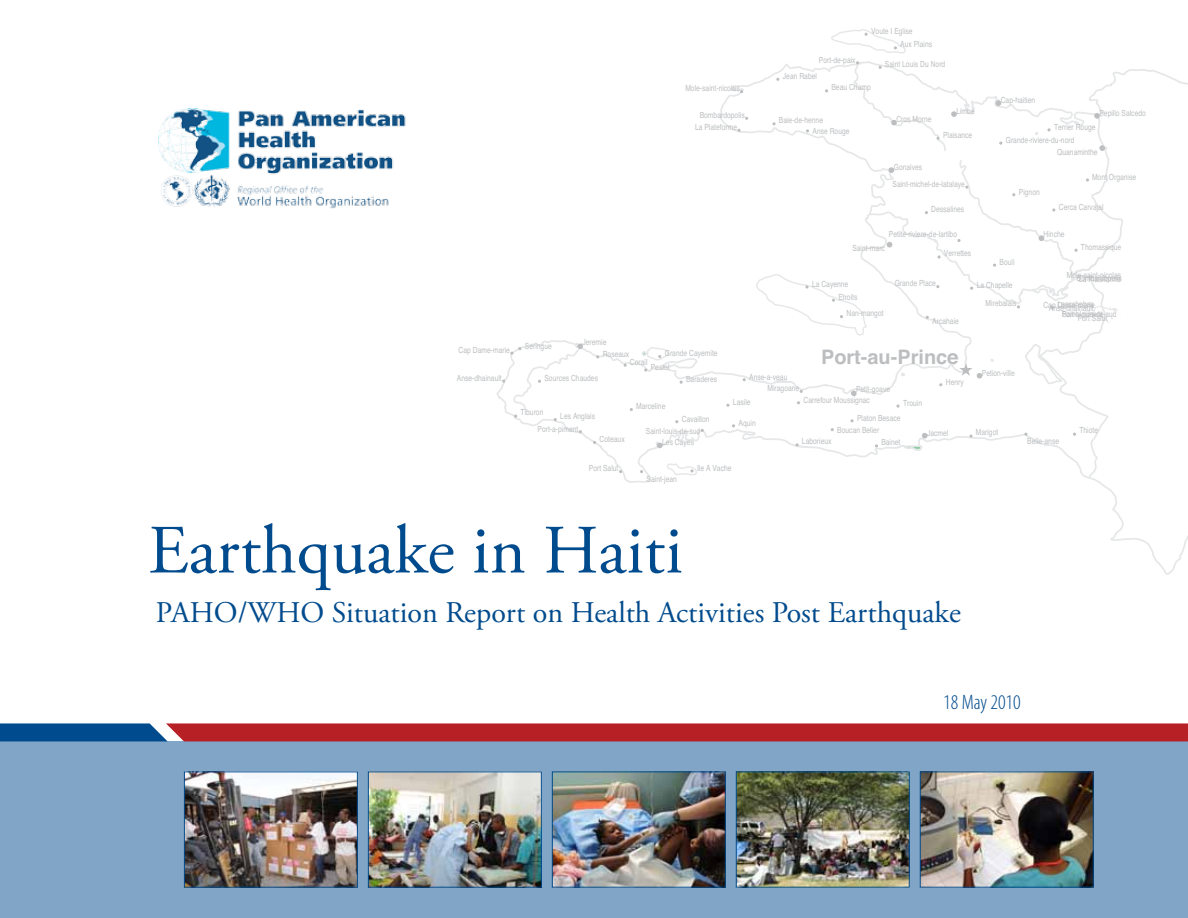
<style>
.page{position:relative;width:1188px;height:918px;background:#fff}
.page>*{position:absolute;margin:0;border:0;box-sizing:border-box;transform-origin:0 0}
.t1{font:69px "Adobe Garamond Pro";color:#004b8d}
.t2{font:30px "Adobe Garamond Pro";color:#004b8d}
.t3{font:300 condensed 21px "Myriad Pro";color:#004b8d}
.t4{font:700 19.95px "Helvetica";color:#bcbec0}
.t5{font:8.4px "Helvetica";color:#bcbec0;scale:.8 1}
</style>
<div class="page">
<svg style="left:497px;top:61px;width:691px;height:514px"></svg>
<svg style="left:1093px;top:305px;width:30px;height:24px"></svg>
<svg style="left:1086px;top:178px;width:3px;height:4px"></svg>
<svg style="left:806px;top:129px;width:3px;height:4px"></svg>
<svg style="left:772px;top:122px;width:4px;height:3px"></svg>
<svg style="left:875px;top:444px;width:3px;height:4px"></svg>
<svg style="left:1024px;top:433px;width:4px;height:3px"></svg>
<svg style="left:1052px;top:208px;width:3px;height:4px"></svg>
<svg style="left:593px;top:441px;width:10px;height:13px"></svg>
<svg style="left:690px;top:469px;width:4px;height:3px"></svg>
<svg style="left:805px;top:285px;width:4px;height:4px"></svg>
<svg style="left:737px;top:129px;width:4px;height:3px"></svg>
<svg style="left:795px;top:443px;width:14px;height:6px"></svg>
<svg style="left:1031px;top:284px;width:38px;height:25px"></svg>
<svg style="left:969px;top:435px;width:4px;height:3px"></svg>
<svg style="left:762px;top:379px;width:41px;height:14px"></svg>
<svg style="left:644px;top:368px;width:3px;height:4px"></svg>
<svg style="left:957px;top:239px;width:4px;height:3px"></svg>
<svg style="left:936px;top:137px;width:4px;height:3px"></svg>
<svg style="left:850px;top:419px;width:4px;height:3px"></svg>
<svg style="left:856px;top:61px;width:6px;height:4px"></svg>
<svg style="left:510px;top:347px;width:11px;height:8px"></svg>
<svg style="left:1047px;top:128px;width:4px;height:3px"></svg>
<svg style="left:1074px;top:249px;width:4px;height:3px"></svg>
<svg style="left:896px;top:405px;width:4px;height:3px"></svg>
<svg style="left:938px;top:255px;width:3px;height:4px"></svg>
<svg style="left:574px;top:342px;width:9px;height:7px"></svg>
<svg style="left:654px;top:441px;width:9px;height:10px"></svg>
<svg style="left:849px;top:390px;width:8px;height:6px"></svg>
<svg style="left:886px;top:242px;width:6px;height:6px"></svg>
<svg style="left:887px;top:167px;width:7px;height:6px"></svg>
<svg style="left:890px;top:119px;width:7px;height:6px"></svg>
<svg style="left:895px;top:432px;width:33px;height:19px"></svg>
<svg style="left:950px;top:111px;width:7px;height:6px"></svg>
<svg style="left:994px;top:98px;width:7px;height:8px"></svg>
<svg style="left:1037px;top:234px;width:7px;height:7px"></svg>
<svg style="left:1093px;top:112px;width:7px;height:7px"></svg>
<svg style="left:1099px;top:145px;width:10px;height:6px"></svg>
<svg style="left:959px;top:363px;width:23px;height:16px"></svg>
<img style="left:159px;top:108px;width:247px;height:101px">
<div style="left:0;top:741px;width:1188px;height:177px;background:#80a5c6"></div>
<svg style="left:0;top:723px;width:1188px;height:18px;background:#a22f3b"></svg>
<img style="left:738px;top:774px;width:169px;height:111px">
<div style="left:736px;top:772px;width:173px;height:115px;border:1px solid #004b8d"></div>
<img style="left:370px;top:774px;width:169px;height:111px">
<div style="left:368px;top:772px;width:173px;height:115px;border:1px solid #004b8d"></div>
<img style="left:186px;top:774px;width:170px;height:111px">
<div style="left:184px;top:772px;width:174px;height:115px;border:1px solid #004b8d"></div>
<img style="left:922px;top:774px;width:169px;height:111px">
<div style="left:920px;top:772px;width:173px;height:115px;border:1px solid #004b8d"></div>
<img style="left:554px;top:774px;width:169px;height:111px">
<p class="t5" style="left:871px;top:25px;width:54px">Voute I Eglise</p>
<p class="t5" style="left:900px;top:38px;width:41px">Aux Plains</p>
<p class="t5" style="left:819px;top:53px;width:47px">Port-de-paix</p>
<p class="t5" style="left:885px;top:57px;width:77px">Saint Louis Du Nord</p>
<p class="t5" style="left:783px;top:70px;width:44px">Jean Rabel</p>
<p class="t5" style="left:685px;top:82px;width:69px">Mole-saint-nicolas</p>
<p class="t5" style="left:831px;top:81px;width:51px">Beau Champ</p>
<p class="t5" style="left:1001px;top:94px;width:45px">Cap-haitien</p>
<p class="t5" style="left:700px;top:109px;width:58px">Bombardopolis</p>
<p class="t5" style="left:695px;top:121px;width:54px">La Plateforme</p>
<p class="t5" style="left:779px;top:114px;width:57px">Baie-de-henne</p>
<p class="t5" style="left:813px;top:125px;width:48px">Anse Rouge</p>
<p class="t5" style="left:896px;top:113px;width:46px">Cros Morne</p>
<p class="t5" style="left:956px;top:105px;width:24px">Limbe</p>
<p class="t5" style="left:943px;top:129px;width:38px">Plaisance</p>
<p class="t5" style="left:1099px;top:106px;width:60px">Pepillo Salcedo</p>
<p class="t5" style="left:1054px;top:120px;width:54px">Terrier Rouge</p>
<p class="t5" style="left:1006px;top:134px;width:87px">Grande-riviere-du-nord</p>
<p class="t5" style="left:1057px;top:145px;width:52px">Quanaminthe</p>
<p class="t5" style="left:894px;top:161px;width:37px">Gonaives</p>
<p class="t5" style="left:893px;top:178px;width:92px">Saint-michel-de-latalaye</p>
<p class="t5" style="left:1019px;top:185px;width:28px">Pignon</p>
<p class="t5" style="left:1092px;top:170px;width:57px">Mont Organise</p>
<p class="t5" style="left:931px;top:203px;width:43px">Dessalines</p>
<p class="t5" style="left:1059px;top:200px;width:57px">Cerca Carvajal</p>
<p class="t5" style="left:889px;top:227px;width:87px">Petite-riviere-de-lartibo</p>
<p class="t5" style="left:1044px;top:228px;width:28px">Hinche</p>
<p class="t5" style="left:852px;top:242px;width:42px">Saint-marc</p>
<p class="t5" style="left:944px;top:247px;width:36px">Verrettes</p>
<p class="t5" style="left:1081px;top:240px;width:52px">Thomassique</p>
<p class="t5" style="left:1000px;top:256px;width:20px">Bouli</p>
<p class="t5" style="left:895px;top:277px;width:53px">Grande Place</p>
<p class="t5" style="left:812px;top:277px;width:47px">La Cayenne</p>
<p class="t5" style="left:977px;top:279px;width:46px">La Chapelle</p>
<p class="t5" style="left:838px;top:290px;width:25px">Etroits</p>
<p class="t5" style="left:847px;top:307px;width:48px">Nan-mangot</p>
<p class="t5" style="left:932px;top:315px;width:35px">Arcahaie</p>
<p class="t5" style="left:986px;top:297px;width:40px">Mirebalais</p>
<p class="t5" style="left:1067px;top:268px;width:69px">Mole-saint-nicolas</p>
<p class="t5" style="left:1078px;top:312px;width:39px">Port Salut</p>
<p class="t5" style="left:1077px;top:271px;width:58px">Bombardopolis</p>
<p class="t5" style="left:1043px;top:298px;width:66px">Cap Dame-marie</p>
<p class="t5" style="left:1079px;top:273px;width:54px">La Plateforme</p>
<p class="t5" style="left:1058px;top:297px;width:47px">Lascahobas</p>
<p class="t5" style="left:1049px;top:302px;width:58px">Anse-dhainault</p>
<p class="t5" style="left:1062px;top:307px;width:53px">Port-a-piment</p>
<p class="t5" style="left:1062px;top:308px;width:69px">Saint-louis-de-sud</p>
<p class="t5" style="left:582px;top:336px;width:31px">Jeremie</p>
<p class="t5" style="left:525px;top:339px;width:35px">Seringue</p>
<p class="t5" style="left:544px;top:372px;width:69px">Sources Chaudes</p>
<p class="t5" style="left:459px;top:344px;width:66px">Cap Dame-marie</p>
<h3 class="t4" style="left:821px;top:341px;width:139px">Port-au-Prince</h3>
<p class="t5" style="left:665px;top:347px;width:68px">Grande Cayemite</p>
<p class="t5" style="left:603px;top:347px;width:35px">Roseaux</p>
<p class="t5" style="left:630px;top:355px;width:24px">Corail</p>
<p class="t5" style="left:651px;top:360px;width:25px">Pestel</p>
<p class="t5" style="left:457px;top:372px;width:58px">Anse-dhainault</p>
<p class="t5" style="left:749px;top:370px;width:49px">Anse-a-veau</p>
<p class="t5" style="left:739px;top:416px;width:23px">Aquin</p>
<p class="t5" style="left:686px;top:373px;width:40px">Baraderes</p>
<p class="t5" style="left:946px;top:375px;width:24px">Henry</p>
<p class="t5" style="left:767px;top:382px;width:41px">Miragoane</p>
<p class="t5" style="left:856px;top:383px;width:44px">Petit-goave</p>
<p class="t5" style="left:804px;top:393px;width:84px">Carrefour Moussignac</p>
<p class="t5" style="left:733px;top:396px;width:24px">Lasile</p>
<p class="t5" style="left:903px;top:397px;width:25px">Trouin</p>
<p class="t5" style="left:636px;top:399px;width:38px">Marceline</p>
<p class="t5" style="left:521px;top:406px;width:30px">Tiburon</p>
<p class="t5" style="left:560px;top:410px;width:45px">Les Anglais</p>
<p class="t5" style="left:857px;top:411px;width:56px">Platon Besace</p>
<p class="t5" style="left:682px;top:412px;width:36px">Cavaillon</p>
<p class="t5" style="left:538px;top:422px;width:53px">Port-a-piment</p>
<p class="t5" style="left:837px;top:424px;width:54px">Boucan Belier</p>
<p class="t5" style="left:646px;top:424px;width:69px">Saint-louis-de-sud</p>
<p class="t5" style="left:927px;top:426px;width:28px">Jacmel</p>
<p class="t5" style="left:600px;top:433px;width:33px">Coteaux</p>
<p class="t5" style="left:802px;top:435px;width:39px">Laborieux</p>
<p class="t5" style="left:662px;top:436px;width:41px">Les Cayes</p>
<p class="t5" style="left:881px;top:436px;width:25px">Bainet</p>
<p class="t5" style="left:589px;top:462px;width:39px">Port Salut</p>
<p class="t5" style="left:647px;top:472px;width:39px">Saint-jean</p>
<p class="t5" style="left:697px;top:461px;width:45px">Ile A Vache</p>
<p class="t5" style="left:982px;top:366px;width:43px">Petion-ville</p>
<p class="t5" style="left:976px;top:426px;width:30px">Marigot</p>
<p class="t5" style="left:1027px;top:434px;width:41px">Belle-anse</p>
<h1 class="t1" style="left:148px;top:509px;width:536px">Earthquake in Haiti</h1>
<h2 class="t2" style="left:156px;top:595px;width:807px">PAHO/WHO Situation Report on Health Activities Post Earthquake</h2>
<p class="t5" style="left:1079px;top:424px;width:25px">Thiote</p>
<h3 class="t3" style="left:943px;top:690px;width:79px">18 May 2010</h3>
</div>
